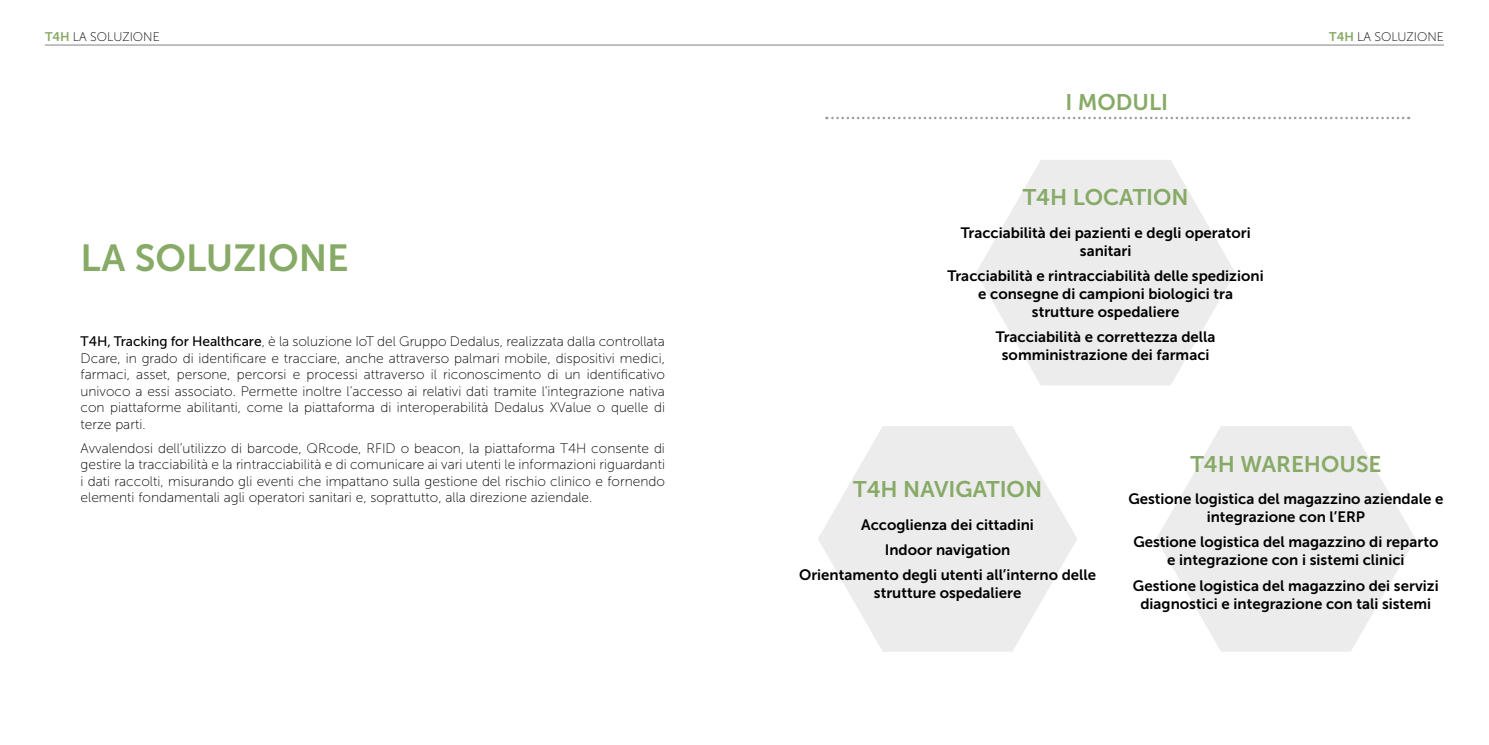
<style>
.page{position:relative;width:1489px;height:745px;background:#fff}
.page>*{position:absolute;margin:0;border:0;box-sizing:border-box;transform-origin:0 0}
.t1{font:37.5px "Museo Sans 700";color:#87aa66}
.t2{font:22.5px "Museo Sans 700";color:#87aa66}
.t3{font:15px/18px "Museo Sans 700";color:#000;text-align:center}
.t4{font:13.75px/16.5px "Museo Sans 100";color:#000;text-align:justify}
.t5{font:12.5px "Museo Sans 100";color:#000}
.s1{font-family:"Museo Sans 700";color:#87aa66}
.s2{font-family:"Museo Sans 500"}
</style>
<div class="page">
<svg style="left:818px;top:426px;width:259px;height:225px;fill:#ececec"></svg>
<svg style="left:976px;top:160px;width:259px;height:225px;fill:#ececec"></svg>
<svg style="left:1156px;top:426px;width:259px;height:225px;fill:#ececec"></svg>
<svg style="left:826px;top:117px;width:582px;height:2px"></svg>
<hr style="left:45px;top:44px;width:1398px;height:2px;background:#9d9c9c">
<p class="t5" style="left:45px;top:30px;width:116px"><span class="s1">T4H</span> LA SOLUZIONE</p>
<p class="t5" style="left:1328px;top:30px;width:116px"><span class="s1">T4H</span> LA SOLUZIONE</p>
<h2 class="t2" style="left:1065px;top:90px;width:104px">I MODULI</h2>
<h1 class="t1" style="left:81px;top:237px;width:270px">LA SOLUZIONE</h1>
<p class="t4" style="left:81px;top:333px;width:586px"><span class="s2">T4H, Tracking for Healthcare</span>, è la soluzione IoT del Gruppo Dedalus, realizzata dalla controllata Dcare, in grado di identificare e tracciare, anche attraverso palmari mobile, dispositivi medici, farmaci, asset, persone, percorsi e processi attraverso il riconoscimento di un identificativo univoco a essi associato. Permette inoltre l’accesso ai relativi dati tramite l’integrazione nativa con piattaforme abilitanti, come la piattaforma di interoperabilità Dedalus XValue o quelle di terze parti.</p>
<p class="t4" style="left:81px;top:439px;width:586px">Avvalendosi dell’utilizzo di barcode, QRcode, RFID o beacon, la piattaforma T4H consente di gestire la tracciabilità e la rintracciabilità e di comunicare ai vari utenti le informazioni riguardanti i dati raccolti, misurando gli eventi che impattano sulla gestione del rischio clinico e fornendo elementi fondamentali agli operatori sanitari e, soprattutto, alla direzione aziendale.</p>
<h2 class="t2" style="left:1022px;top:185px;width:167px">T4H LOCATION</h2>
<p class="t3" style="left:960px;top:224px;width:291px">Tracciabilità dei pazienti e degli operatori sanitari</p>
<p class="t3" style="left:947px;top:267px;width:318px">Tracciabilità e rintracciabilità delle spedizioni e consegne di campioni biologici tra strutture ospedaliere</p>
<p class="t3" style="left:995px;top:328px;width:221px">Tracciabilità e correttezza della somministrazione dei farmaci</p>
<h2 class="t2" style="left:853px;top:476px;width:190px">T4H NAVIGATION</h2>
<p class="t3" style="left:799px;top:511px;width:298px;line-height:25.1px">Accoglienza dei cittadini<br>Indoor navigation<br>Orientamento degli utenti all’interno delle</p>
<p class="t3" style="left:873px;top:583px;width:149px">strutture ospedaliere</p>
<h2 class="t2" style="left:1190px;top:451px;width:192px">T4H WAREHOUSE</h2>
<p class="t3" style="left:1128px;top:489px;width:316px">Gestione logistica del magazzino aziendale e integrazione con l’ERP</p>
<p class="t3" style="left:1133px;top:533px;width:306px">Gestione logistica del magazzino di reparto e integrazione con i sistemi clinici</p>
<p class="t3" style="left:1132px;top:576px;width:307px">Gestione logistica del magazzino dei servizi diagnostici e integrazione con tali sistemi</p>
</div>
